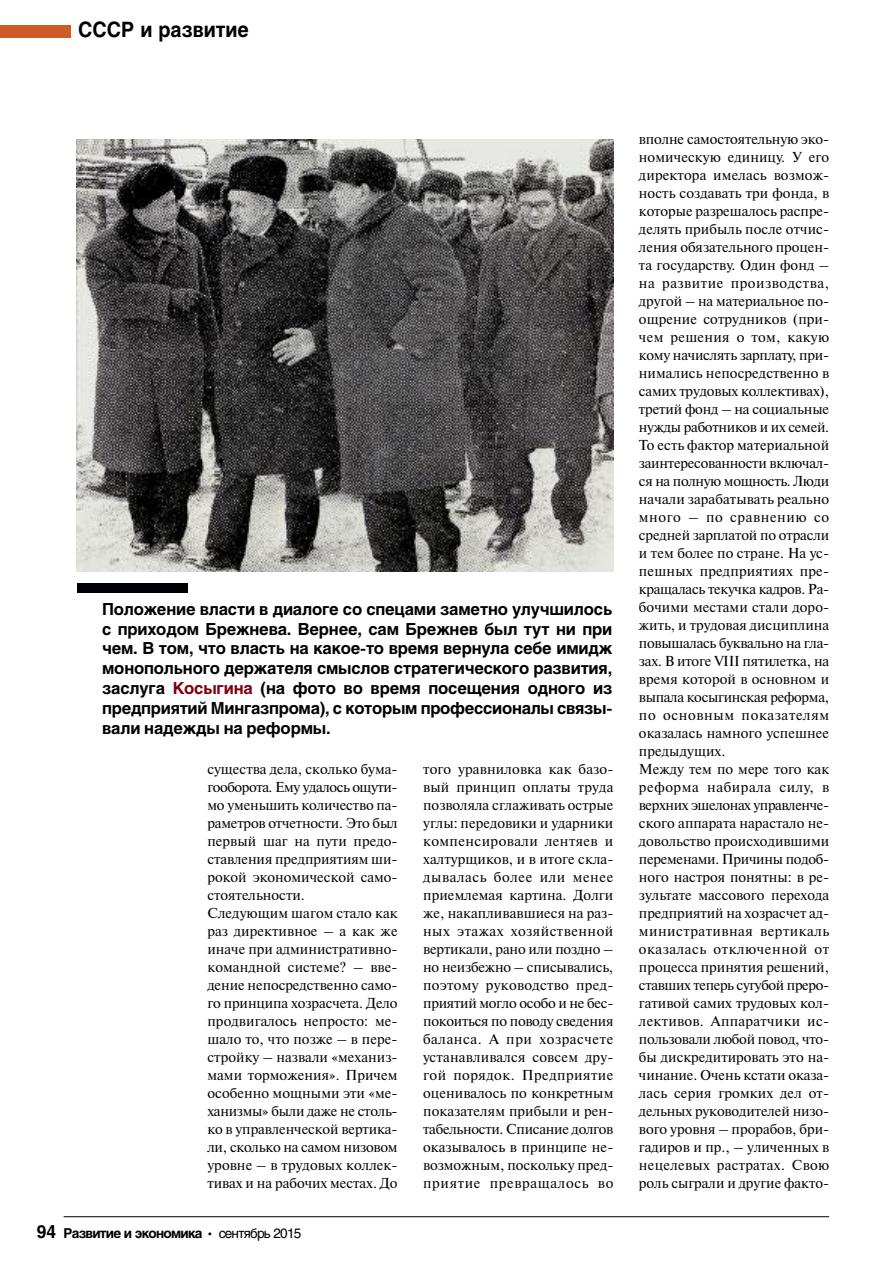
<style>
.page{position:relative;width:893px;height:1263px;background:#fff}
.page>*{position:absolute;margin:0;border:0;box-sizing:border-box;transform-origin:0 0}
.t1{font:700 21px "Helios";color:#000;scale:.93 1}
.t2{font:700 16.5px/19.8px "Helios";letter-spacing:-.015em;color:#000;text-align:justify}
.t3{font:14.4px/18px "Newton C";color:#000}
.t4{font:700 13.5px "Helios";letter-spacing:-.055em;color:#000}
.s1{color:#7d0010}
.s2{font-size:18px}
.s3{font-weight:400}
</style>
<div class="page">
<hr style="left:64px;top:1216px;width:765px;height:1px;background:#000">
<div style="left:0;top:26px;width:70px;height:12px;background:#ce5c28"></div>
<img style="left:77px;top:139px;width:536px;height:432px">
<div style="left:77px;top:584px;width:111px;height:9px;background:#000107"></div>
<h1 class="t1" style="left:78px;top:22px;width:185px">СССР и развитие</h1>
<p class="t2" style="left:102px;top:601px;width:512px">Положение власти в диалоге со спецами заметно улучшилось с приходом Брежнева. Вернее, сам Брежнев был тут ни при чем. В том, что власть на какое-то время вернула себе имидж монопольного держателя смыслов стратегического развития, заслуга <span class="s1">Косыгина</span> (на фото во время посещения одного из предприятий Мингазпрома), с которым профессионалы связы&shy;вали надежды на реформы.</p>
<p class="t3" style="left:207px;top:760px;width:192px">существа дела, сколько бума&shy;гооборота. Ему удалось ощути&shy;мо уменьшить количество па&shy;раметров отчетности. Это был первый шаг на пути предо&shy;ставления предприятиям ши&shy;рокой экономической само&shy;стоятельности.<br>Следующим шагом стало как раз директивное – а как же иначе при административно&shy;командной системе? – вве&shy;дение непосредственно само&shy;го принципа хозрасчета. Дело продвигалось непросто: ме&shy;шало то, что позже – в пере&shy;стройку – назвали «механиз&shy;мами торможения». Причем особенно мощными эти «ме&shy;ханизмы» были даже не столь&shy;ко в управленческой вертика&shy;ли, сколько на самом низовом уровне – в трудовых коллек&shy;тивах и на рабочих местах. До</p>
<p class="t3" style="left:423px;top:760px;width:192px;text-align:justify">того уравниловка как базо&shy;вый принцип оплаты труда позволяла сглаживать острые углы: передовики и ударники компенсировали лентяев и халтурщиков, и в итоге скла&shy;дывалась более или менее приемлемая картина. Долги же, накапливавшиеся на раз&shy;ных этажах хозяйственной вертикали, рано или поздно – но неизбежно – списывались, поэтому руководство пред&shy;приятий могло особо и не бес&shy;покоиться по поводу сведения баланса. А при хозрасчете устанавливался совсем дру&shy;гой порядок. Предприятие оценивалось по конкретным показателям прибыли и рен&shy;табельности. Списание долгов оказывалось в принципе не&shy;возможным, поскольку пред&shy;приятие превращалось во</p>
<p class="t4" style="left:37px;top:1228px;width:266px"><span class="s2">94</span> Развитие и экономика <span class="s3">сентябрь 2015</span></p>
<p class="t3" style="left:639px;top:130px;width:192px">вполне самостоятельную эко&shy;номическую единицу. У его директора имелась возмож&shy;ность создавать три фонда, в которые разрешалось распре&shy;делять прибыль после отчис&shy;ления обязательного процен&shy;та государству. Один фонд – на развитие производства, другой – на материальное по&shy;ощрение сотрудников (при&shy;чем решения о том, какую кому начислять зарплату, при&shy;нимались непосредственно в самих трудовых коллективах), третий фонд – на социальные нужды работников и их семей.<br>То есть фактор материальной заинтересованности включал&shy;ся на полную мощность. Люди начали зарабатывать реально много – по сравнению со средней зарплатой по отрасли и тем более по стране. На ус&shy;пешных предприятиях пре&shy;кращалась текучка кадров. Ра&shy;бочими местами стали доро&shy;жить, и трудовая дисциплина повышалась буквально на гла&shy;зах. В итоге VIII пятилетка, на время которой в основном и выпала косыгинская реформа, по основным показателям оказалась намного успешнее предыдущих.<br>Между тем по мере того как реформа набирала силу, в верхних эшелонах управленче&shy;ского аппарата нарастало не&shy;довольство происходившими переменами. Причины подоб&shy;ного настроя понятны: в ре&shy;зультате массового перехода предприятий на хозрасчет ад&shy;министративная вертикаль оказалась отключенной от процесса принятия решений, ставших теперь сугубой преро&shy;гативой самих трудовых кол&shy;лективов. Аппаратчики ис&shy;пользовали любой повод, что&shy;бы дискредитировать это на&shy;чинание. Очень кстати оказа&shy;лась серия громких дел от&shy;дельных руководителей низо&shy;вого уровня – прорабов, бри&shy;гадиров и пр., – уличенных в нецелевых растратах. Свою роль сыграли и другие факто-</p>
</div>
